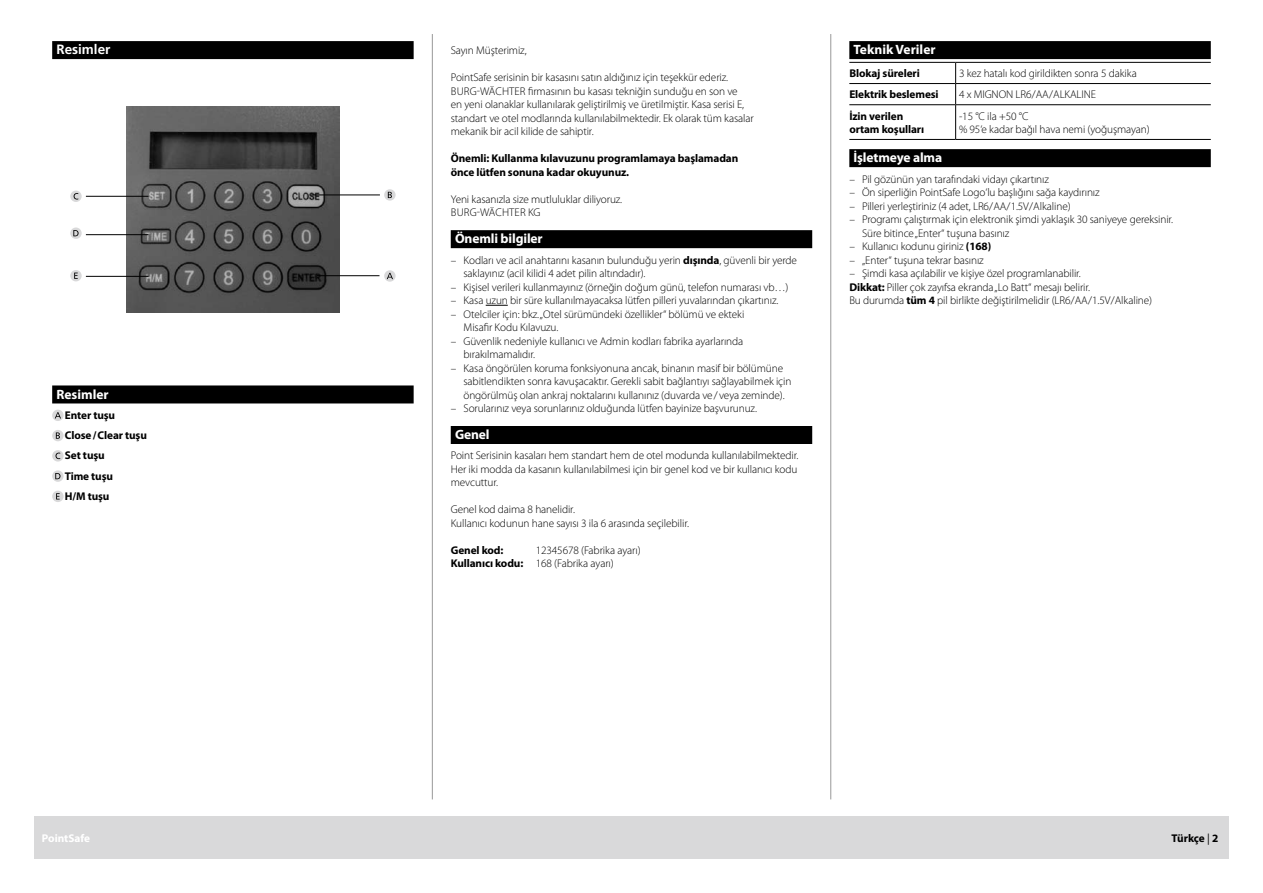
<style>
.page{position:relative;width:1263px;height:893px;background:#fff}
.page>*{position:absolute;margin:0;border:0;box-sizing:border-box;transform-origin:0 0}
.t1{font:700 13.5px "Myriad Pro";letter-spacing:-.01em;color:#fff}
.t2{font:700 13.5px "Frutiger";color:#fff}
.t3{font:300 11.25px/13.5px "Myriad Pro";letter-spacing:-.01em;color:#000}
.t4{font:700 11.25px/20.2px "Myriad Pro";letter-spacing:-.01em;color:#000}
.t5{font:700 11.25px "Myriad Pro";color:#fff}
.s1{font-weight:700}
.s2{font-weight:400}
</style>
<div class="page">
<hr style="left:432px;top:34px;width:1px;height:765px;background:#989898">
<hr style="left:830px;top:34px;width:1px;height:765px;background:#989898">
<div style="left:34px;top:816px;width:1195px;height:43px;background:#d9d9da"></div>
<div style="left:849px;top:41px;width:362px;height:18px;background:#000"></div>
<div style="left:849px;top:149px;width:362px;height:18px;background:#000"></div>
<hr style="left:849px;top:83px;width:107px;height:1px;background:#000">
<hr style="left:956px;top:83px;width:255px;height:1px;background:#000">
<svg style="left:955px;top:63px;width:1px;height:41px"></svg>
<hr style="left:849px;top:104px;width:107px;height:1px;background:#000">
<hr style="left:956px;top:104px;width:255px;height:1px;background:#000">
<hr style="left:955px;top:105px;width:1px;height:34px;background:#000">
<hr style="left:849px;top:139px;width:107px;height:1px;background:#000">
<hr style="left:956px;top:139px;width:255px;height:1px;background:#000">
<hr style="left:849px;top:62px;width:107px;height:1px;background:#000">
<hr style="left:956px;top:62px;width:255px;height:1px;background:#000">
<div style="left:451px;top:230px;width:361px;height:18px;background:#000"></div>
<svg style="left:486px;top:305px;width:22px;height:1px"></svg>
<div style="left:451px;top:426px;width:361px;height:18px;background:#000"></div>
<div style="left:52px;top:41px;width:362px;height:18px;background:#000"></div>
<div style="left:52px;top:385px;width:362px;height:18px;background:#000"></div>
<div style="left:52px;top:410px;width:12px;height:11px;background:#d9d9da;border-radius:50%"></div>
<svg style="left:55px;top:412px;width:6px;height:6px"></svg>
<div style="left:52px;top:430px;width:12px;height:11px;background:#d9d9da;border-radius:50%"></div>
<svg style="left:56px;top:432px;width:4px;height:7px"></svg>
<svg style="left:52px;top:450px;width:12px;height:12px"></svg>
<svg style="left:56px;top:453px;width:4px;height:6px"></svg>
<svg style="left:52px;top:470px;width:12px;height:12px"></svg>
<svg style="left:55px;top:473px;width:5px;height:6px"></svg>
<div style="left:52px;top:491px;width:12px;height:11px;background:#d9d9da;border-radius:50%"></div>
<svg style="left:56px;top:493px;width:4px;height:6px"></svg>
<img style="left:127px;top:106px;width:212px;height:206px">
<hr style="left:317px;top:275px;width:62px;height:1px;background:#000">
<div style="left:70px;top:191px;width:12px;height:11px;background:#d9d9da;border-radius:50%"></div>
<svg style="left:74px;top:193px;width:4px;height:7px"></svg>
<hr style="left:86px;top:196px;width:62px;height:1px;background:#000">
<hr style="left:86px;top:234px;width:62px;height:1px;background:#000">
<hr style="left:86px;top:276px;width:62px;height:1px;background:#000">
<div style="left:70px;top:270px;width:12px;height:11px;background:#d9d9da;border-radius:50%"></div>
<svg style="left:74px;top:273px;width:4px;height:6px"></svg>
<svg style="left:70px;top:227px;width:12px;height:12px"></svg>
<svg style="left:73px;top:230px;width:6px;height:6px"></svg>
<svg style="left:384px;top:270px;width:12px;height:12px"></svg>
<svg style="left:387px;top:273px;width:6px;height:6px"></svg>
<svg style="left:384px;top:189px;width:12px;height:12px"></svg>
<svg style="left:388px;top:192px;width:4px;height:6px"></svg>
<hr style="left:311px;top:195px;width:69px;height:1px;background:#000">
<p class="t2" style="left:56px;top:42px;width:56px">Resimler</p>
<p class="t1" style="left:56px;top:385px;width:54px">Resimler</p>
<p class="t4" style="left:65px;top:405px;width:84px">Enter tuşu<br>Close/Clear tuşu<br>Set tuşu<br>Time tuşu<br>H/M tuşu</p>
<p class="t3" style="left:451px;top:44px;width:77px">Sayın Müşterimiz,</p>
<p class="t3" style="left:451px;top:71px;width:305px">PointSafe serisinin bir kasasını satın aldığınız için teşekkür ederiz.<br>Burg-Wächter firmasının bu kasası tekniğin sunduğu en son ve<br>en yeni olanaklar kullanılarak geliştirilmiş ve üretilmiştir. Kasa serisi E, standart ve otel modlarında kullanılabilmektedir. Ek olarak tüm kasalar mekanik bir acil kilide de sahiptir.</p>
<p class="t4" style="left:451px;top:151px;width:289px;line-height:13.5px">Önemli: Kullanma kılavuzunu programlamaya başlamadan önce lütfen sonuna kadar okuyunuz.</p>
<p class="t3" style="left:451px;top:192px;width:173px">Yeni kasanızla size mutluluklar diliyoruz.<br>Burg-Wächter KG</p>
<p class="t1" style="left:455px;top:230px;width:89px">Önemli bilgiler</p>
<p class="t3" style="left:463px;top:253px;width:335px;text-indent:-13px">– Kodları ve acil anahtarını kasanın bulunduğu yerin <span class="s1">dışında</span>, güvenli bir yerde saklayınız (acil kilidi 4 adet pilin altındadır).</p>
<p class="t3" style="left:451px;top:280px;width:339px">– Kişisel verileri kullanmayınız (örneğin doğum günü, telefon numarası vb…)</p>
<p class="t3" style="left:451px;top:293px;width:329px">– Kasa uzun bir süre kullanılmayacaksa lütfen pilleri yuvalarından çıkartınız.</p>
<p class="t3" style="left:463px;top:307px;width:282px;text-indent:-13px">– Otelciler için: bkz. „Otel sürümündeki özellikler“ bölümü ve ekteki<br>Misafir Kodu Kılavuzu.</p>
<p class="t3" style="left:463px;top:334px;width:281px;text-indent:-13px">– Güvenlik nedeniyle kullanıcı ve Admin kodları fabrika ayarlarında bırakılmamalıdır.</p>
<p class="t3" style="left:463px;top:361px;width:329px;text-indent:-13px">– Kasa öngörülen koruma fonksiyonuna ancak, binanın masif bir bölümüne sabitlendikten sonra kavuşacaktır. Gerekli sabit bağlantıyı sağlayabilmek için öngörülmüş olan ankraj noktalarını kullanınız (duvarda ve/veya zeminde).</p>
<p class="t3" style="left:451px;top:401px;width:308px">– Sorularınız veya sorunlarınız olduğunda lütfen bayinize başvurunuz.</p>
<p class="t1" style="left:455px;top:426px;width:36px">Genel</p>
<p class="t3" style="left:451px;top:449px;width:349px;text-align:justify">Point Serisinin kasaları hem standart hem de otel modunda kullanılabilmektedir.<br>Her iki modda da kasanın kullanılabilmesi için bir genel kod ve bir kullanıcı kodu mevcuttur.</p>
<p class="t3" style="left:451px;top:503px;width:240px">Genel kod daima 8 hanelidir.<br>Kullanıcı kodunun hane sayısı 3 ila 6 arasında seçilebilir.</p>
<p class="t4" style="left:451px;top:540px;width:54px">Genel kod:</p>
<p class="t3" style="left:451px;top:543px;width:191px;text-indent:85px">12345678 (Fabrika ayarı)<br><span class="s1">Kullanıcı kodu:</span> 168 (Fabrika ayarı)</p>
<p class="t1" style="left:853px;top:41px;width:83px">Teknik Veriler</p>
<p class="t4" style="left:849px;top:63px;width:72px">Blokaj süreleri</p>
<p class="t3" style="left:959px;top:67px;width:179px">3 kez hatalı kod girildikten sonra 5 dakika</p>
<p class="t4" style="left:849px;top:84px;width:91px">Elektrik beslemesi</p>
<p class="t3" style="left:959px;top:88px;width:139px">4 x MIGNON LR6/AA/ALKALINE</p>
<p class="t4" style="left:849px;top:109px;width:76px;line-height:13.5px">İzin verilen ortam koşulları</p>
<p class="t3" style="left:959px;top:109px;width:192px">-15 °C ila +50 °C<br>% 95‘e kadar bağıl hava nemi (yoğuşmayan)</p>
<p class="t1" style="left:853px;top:149px;width:90px">İşletmeye alma</p>
<p class="t3" style="left:849px;top:172px;width:201px">– Pil gözünün yan tarafındaki vidayı çıkartınız</p>
<p class="t3" style="left:849px;top:185px;width:252px">– Ön siperliğin PointSafe Logo‘lu başlığını sağa kaydırınız</p>
<p class="t3" style="left:849px;top:199px;width:223px">– Pilleri yerleştiriniz (4 adet, LR6/AA/1.5V/Alkaline)</p>
<p class="t3" style="left:862px;top:212px;width:313px;text-indent:-13px">– Programı çalıştırmak için elektronik şimdi yaklaşık 30 saniyeye gereksinir.<br>Süre bitince „Enter“ tuşuna basınız</p>
<p class="t3" style="left:849px;top:239px;width:143px">– Kullanıcı kodunu giriniz <span class="s1">(168)</span></p>
<p class="t3" style="left:849px;top:253px;width:136px">– „Enter“ tuşuna tekrar basınız</p>
<p class="t3" style="left:849px;top:266px;width:304px">– Şimdi kasa açılabilir ve kişiye özel programlanabilir.<br><span class="s1">Dikkat:</span> Piller çok zayıfsa ekranda „Lo Batt“ mesajı belirir.<br>Bu durumda <span class="s1">tüm 4</span> pil birlikte değiştirilmelidir (LR6/AA/1.5V/Alkaline)</p>
<p class="t5" style="left:42px;top:831px;width:50px">PointSafe</p>
<p class="t4" style="left:1172px;top:828px;width:48px">Türkçe <span class="s2">|</span> 2</p>
</div>
